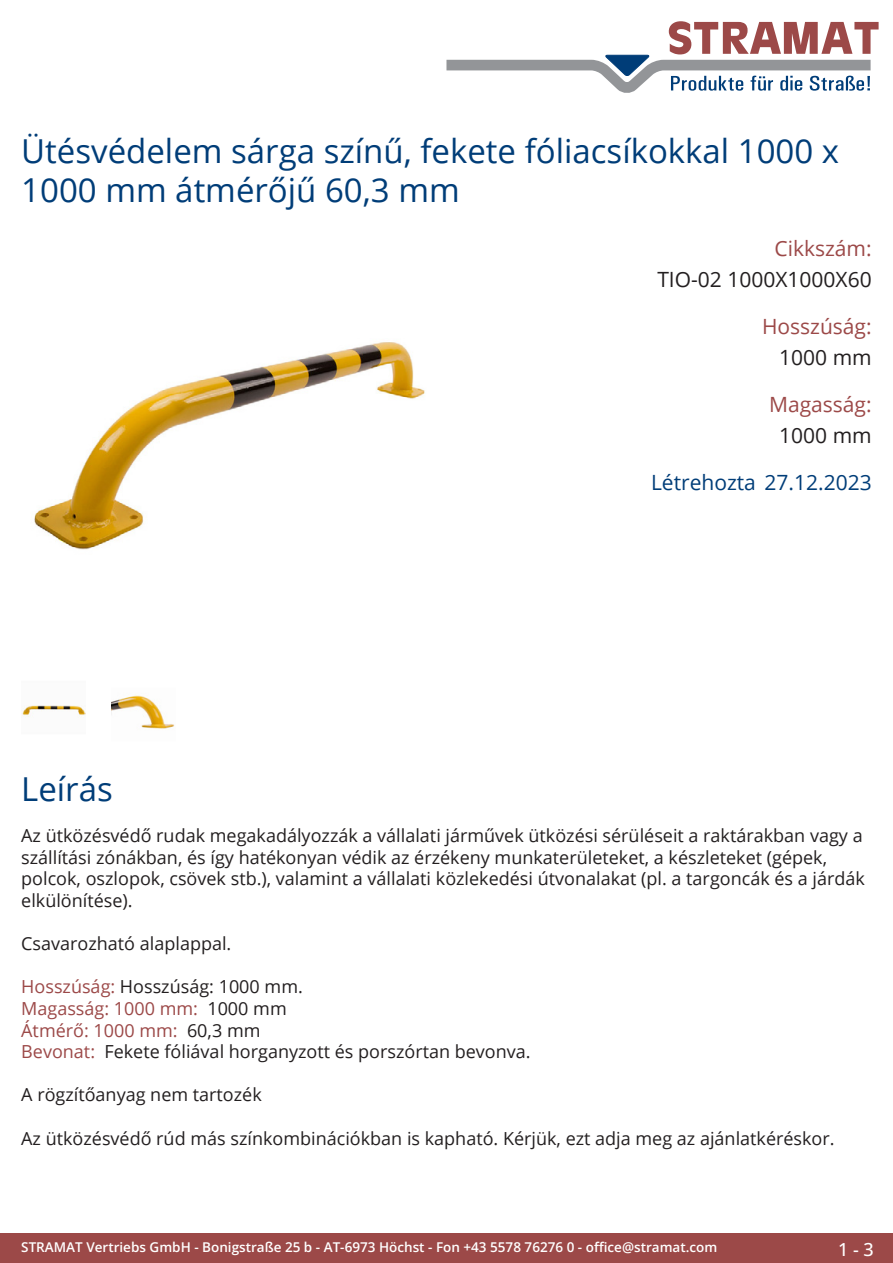
<style>
.page{position:relative;width:893px;height:1263px;background:#fff}
.page>*{position:absolute;margin:0;border:0;box-sizing:border-box;transform-origin:0 0}
.Produkttitel{font:33px/39.6px "Open Sans";color:#003d78}
.TechDaten_Inhalt{font:21px "Open Sans";color:#231f20}
.TechDaten_Überschrif{font:21px "Open Sans";color:#9c4948}
.Erstellungsdatum{font:21px "Open Sans";color:#003d78}
.Beschreibung_Text{font:18px/21.6px "Open Sans";color:#231f20}
.t1{font:500 18px "Open Sans";color:#fff}
.t2{font:600 13.5px "Open Sans";color:#fff}
.s1{color:#9c4948}
</style>
<div class="page">
<div style="left:0;top:1233px;width:893px;height:30px;background:#9c4948"></div>
<svg style="left:446px;top:21px;width:433px;height:72px"></svg>
<img style="left:34px;top:342px;width:391px;height:208px">
<img style="left:22px;top:705px;width:63px;height:13px">
<img style="left:112px;top:695px;width:62px;height:34px">
<p class="Produkttitel" style="left:21px;top:130px;width:819px">Ütésvédelem sárga színű, fekete fóliacsíkokkal 1000 x<br>1000 mm átmérőjű 60,3 mm</p>
<p class="TechDaten_Überschrif" style="left:774px;top:234px;width:99px">Cikkszám:</p>
<p class="TechDaten_Inhalt" style="left:657px;top:265px;width:216px">TIO-02 1000X1000X60</p>
<p class="TechDaten_Überschrif" style="left:762px;top:312px;width:111px">Hosszúság:</p>
<p class="TechDaten_Inhalt" style="left:779px;top:343px;width:94px">1000 mm</p>
<p class="TechDaten_Überschrif" style="left:769px;top:390px;width:104px">Magasság:</p>
<p class="TechDaten_Inhalt" style="left:779px;top:421px;width:94px">1000 mm</p>
<p class="Erstellungsdatum" style="left:651px;top:468px;width:222px">Létrehozta 27.12.2023</p>
<p class="Produkttitel" style="left:21px;top:768px;width:93px">Leírás</p>
<p class="Beschreibung_Text" style="left:21px;top:824px;width:845px">Az ütközésvédő rudak megakadályozzák a vállalati járművek ütközési sérüléseit a raktárakban vagy a szállítási zónákban, és így hatékonyan védik az érzékeny munkaterületeket, a készleteket (gépek, polcok, oszlopok, csövek stb.), valamint a vállalati közlekedési útvonalakat (pl. a targoncák és a járdák elkülönítése).</p>
<p class="Beschreibung_Text" style="left:21px;top:932px;width:212px">Csavarozható alaplappal.</p>
<p class="Beschreibung_Text" style="left:21px;top:975px;width:511px"><span class="s1">Hosszúság:</span> Hosszúság: 1000 mm.<br><span class="s1">Magasság: 1000 mm:</span> 1000 mm<br><span class="s1">Átmérő: 1000 mm:</span> 60,3 mm<br><span class="s1">Bevonat:</span> Fekete fóliával horganyzott és porszórtan bevonva.</p>
<p class="Beschreibung_Text" style="left:21px;top:1083px;width:242px">A rögzítőanyag nem tartozék</p>
<p class="Beschreibung_Text" style="left:21px;top:1127px;width:815px">Az ütközésvédő rúd más színkombinációkban is kapható. Kérjük, ezt adja meg az ajánlatkéréskor.</p>
<p class="t2" style="left:21px;top:1238px;width:698px">STRAMAT Vertriebs GmbH - Bonigstraße 25 b - AT-6973 Höchst - Fon +43 5578 76276 0 - office@stramat.com</p>
<p class="t1" style="left:838px;top:1237px;width:37px">1 - 3</p>
</div>
